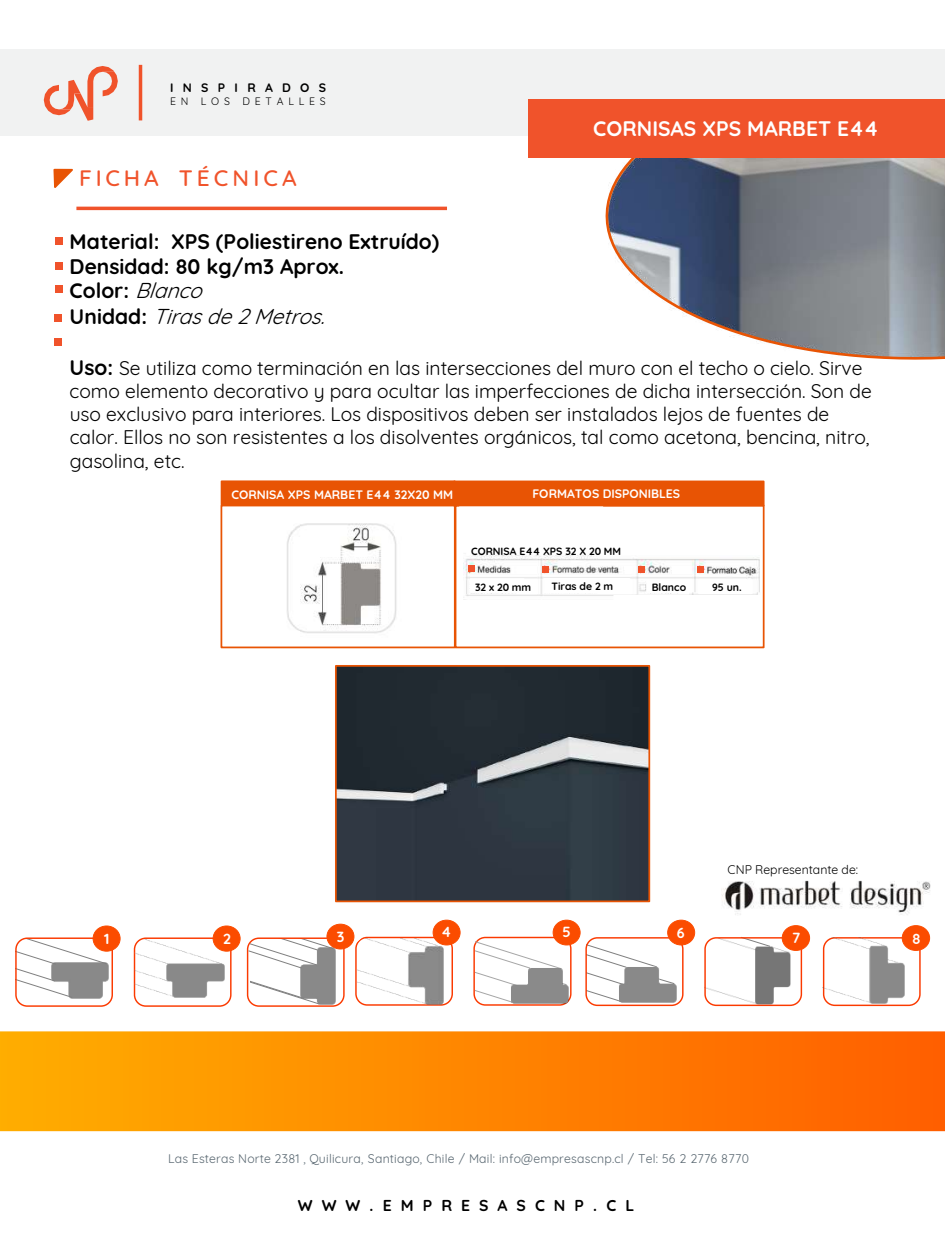
<style>
.page{position:relative;width:945px;height:1260px;background:#fff}
.page>*{position:absolute;margin:0;border:0;box-sizing:border-box;transform-origin:0 0}
.t1{font:500 22.75px "Quicksand";letter-spacing:.175em;color:#f0532b}
.t2{font:700 21px/25px "Quicksand";color:#000}
.t3{font:700 21px "Quicksand";color:#fff}
.t4{font:19.25px/23.3px "Quicksand";color:#000}
.t5{font:700 15.75px "Quicksand";letter-spacing:.575em;color:#000}
.t6{font:700 14.53px "Quicksand";color:#fff}
.t7{font:12.25px "Quicksand";letter-spacing:.015em;color:#586670}
.t8{font:700 12.25px "Quicksand";color:#fff}
.t9{font:12.25px "Quicksand";color:#000}
.t10{font:700 12.25px "Quicksand";letter-spacing:.765em;color:#000}
.t11{font:700 10.5px "Quicksand";color:#000}
.t12{font:10.5px "Quicksand";letter-spacing:.455em;color:#000}
.s1{font-weight:400;font-style:italic}
.s2{font-weight:700;font-size:21px}
</style>
<div class="page">
<svg style="left:605px;top:158px;width:340px;height:202px"></svg>
<div style="left:0;top:49px;width:945px;height:87px;background:#f1f2f2"></div>
<hr style="left:139px;top:65px;width:3px;height:55px;background:#f0532b">
<svg style="left:44px;top:66px;width:74px;height:55px"></svg>
<div style="left:0;top:1031px;width:945px;height:100px;background:linear-gradient(to right,#ffad00,#ff5e00)"></div>
<div style="left:528px;top:99px;width:417px;height:59px;background:#f0532b"></div>
<img style="left:463px;top:555px;width:297px;height:41px">
<img style="left:722px;top:880px;width:209px;height:35px">
<hr style="left:76px;top:207px;width:371px;height:3px;background:#f0532b">
<div style="left:55px;top:238px;width:8px;height:7px;background:#f0532b"></div>
<div style="left:55px;top:262px;width:8px;height:8px;background:#f0532b"></div>
<div style="left:55px;top:285px;width:8px;height:8px;background:#f0532b"></div>
<div style="left:54px;top:315px;width:8px;height:7px;background:#f0532b"></div>
<svg style="left:53px;top:169px;width:20px;height:19px"></svg>
<div style="left:222px;top:481px;width:233px;height:24px;background:#e85404"></div>
<div style="left:221px;top:480px;width:235px;height:25px;border:2px solid #e85404"></div>
<div style="left:221px;top:505px;width:235px;height:143px;border:2px solid #e85404"></div>
<div style="left:455px;top:505px;width:310px;height:143px;border:2px solid #e85404"></div>
<div style="left:454px;top:481px;width:310px;height:25px;background:#e85404"></div>
<div style="left:54px;top:338px;width:8px;height:7px;background:#f0532b"></div>
<svg style="left:469px;top:566px;width:6px;height:6px"></svg>
<svg style="left:543px;top:566px;width:6px;height:6px"></svg>
<svg style="left:639px;top:566px;width:6px;height:6px"></svg>
<svg style="left:698px;top:566px;width:6px;height:6px"></svg>
<img style="left:690px;top:592px;width:70px;height:3px">
<div style="left:699px;top:580px;width:53px;height:13px;background:#fff"></div>
<div style="left:459px;top:506px;width:145px;height:14px;background:#fff;border:2px solid #fff"></div>
<div style="left:471px;top:579px;width:53px;height:13px;background:#fff"></div>
<div style="left:543px;top:578px;width:87px;height:15px;background:#fff"></div>
<div style="left:646px;top:579px;width:42px;height:14px;background:#fff"></div>
<div style="left:355px;top:937px;width:98px;height:69px;border:1px solid #fb3a00;border-radius:11px"></div>
<svg style="left:350px;top:927px;width:13px;height:16px"></svg>
<img style="left:357px;top:939px;width:87px;height:66px">
<img style="left:107px;top:963px;width:2px;height:18px">
<svg style="left:17px;top:939px;width:90px;height:59px"></svg>
<div style="left:15px;top:937px;width:98px;height:70px;border:1px solid #fb3a00;border-radius:11px"></div>
<div style="left:473px;top:937px;width:99px;height:69px;border:1px solid #fb3a00;border-radius:11px"></div>
<svg style="left:587px;top:935px;width:88px;height:67px"></svg>
<img style="left:618px;top:966px;width:59px;height:36px">
<div style="left:134px;top:937px;width:98px;height:70px;border:1px solid #fb3a00;border-radius:11px"></div>
<div style="left:93px;top:926px;width:27px;height:25px;background:#fb4c00;border-radius:50%"></div>
<div style="left:93px;top:926px;width:27px;height:25px;border:1px solid #fb4c00;border-radius:50%"></div>
<div style="left:213px;top:926px;width:27px;height:25px;background:#fb4c00;border-radius:50%"></div>
<div style="left:213px;top:926px;width:27px;height:25px;border:1px solid #fb4c00;border-radius:50%"></div>
<div style="left:553px;top:920px;width:27px;height:25px;background:#fb4c00;border-radius:50%"></div>
<div style="left:553px;top:920px;width:27px;height:25px;border:1px solid #fb4c00;border-radius:50%"></div>
<img style="left:318px;top:948px;width:18px;height:57px">
<div style="left:247px;top:937px;width:98px;height:70px;border:1px solid #fb3a00;border-radius:11px"></div>
<div style="left:327px;top:924px;width:27px;height:25px;background:#fb4c00;border-radius:50%"></div>
<div style="left:327px;top:924px;width:27px;height:25px;border:1px solid #fb4c00;border-radius:50%"></div>
<svg style="left:475px;top:940px;width:92px;height:63px"></svg>
<img style="left:511px;top:967px;width:58px;height:36px">
<div style="left:433px;top:920px;width:27px;height:25px;background:#fb4c00;border-radius:50%"></div>
<div style="left:433px;top:920px;width:27px;height:25px;border:1px solid #fb4c00;border-radius:50%"></div>
<svg style="left:248px;top:938px;width:85px;height:66px"></svg>
<div style="left:585px;top:937px;width:99px;height:69px;border:1px solid #fb3a00;border-radius:11px"></div>
<div style="left:668px;top:920px;width:27px;height:25px;background:#fb4c00;border-radius:50%"></div>
<div style="left:668px;top:920px;width:27px;height:25px;border:1px solid #fb4c00;border-radius:50%"></div>
<img style="left:135px;top:940px;width:90px;height:58px">
<div style="left:823px;top:937px;width:98px;height:69px;border:1px solid #fb3a00;border-radius:11px"></div>
<div style="left:902px;top:926px;width:28px;height:24px;background:#fb4c00;border-radius:50%"></div>
<div style="left:902px;top:925px;width:28px;height:26px;border:1px solid #fb4c00;border-radius:50%"></div>
<img style="left:823px;top:938px;width:82px;height:66px">
<img style="left:706px;top:939px;width:84px;height:65px">
<svg style="left:741px;top:939px;width:29px;height:8px"></svg>
<div style="left:704px;top:937px;width:98px;height:69px;border:1px solid #fb3a00;border-radius:11px"></div>
<div style="left:782px;top:926px;width:28px;height:24px;background:#fb4c00;border-radius:50%"></div>
<div style="left:782px;top:925px;width:28px;height:26px;border:1px solid #fb4c00;border-radius:50%"></div>
<img style="left:338px;top:668px;width:309px;height:231px">
<div style="left:335px;top:665px;width:315px;height:237px;border:2px solid #e85404"></div>
<img style="left:274px;top:523px;width:135px;height:123px">
<p class="t10" style="left:170px;top:78px;width:158px">INSPIRADOS</p>
<p class="t12" style="left:170px;top:93px;width:157px">EN LOS DETALLES</p>
<p class="t1" style="left:79px;top:159px;width:219px">FICHA TÉCNICA</p>
<p class="t3" style="left:593px;top:111px;width:287px">CORNISAS XPS MARBET E44</p>
<p class="t2" style="left:70px;top:227px;width:371px">Material: XPS (Poliestireno Extruído)<br>Densidad: 80 kg/m3 Aprox.<br>Color: <span class="s1">Blanco<br></span>U n i d a d : <span class="s1">Tiras de 2 Metros.</span></p>
<p class="t4" style="left:70px;top:355px;width:804px"><span class="s2">Uso:</span> Se utiliza como terminación en las intersecciones del muro con el techo o cielo. Sirve como elemento decorativo y para ocultar las imperfecciones de dicha intersección. Son de uso exclusivo para interiores. Los dispositivos deben ser instalados lejos de fuentes de calor. Ellos no son resistentes a los disolventes orgánicos, tal como acetona, bencina, nitro, gasolina, etc.</p>
<p class="t8" style="left:231px;top:484px;width:223px">CORNISA XPS MARBET E44 32X20 MM</p>
<p class="t8" style="left:533px;top:484px;width:149px">FORMATOS DISPONIBLES</p>
<p class="t11" style="left:471px;top:543px;width:151px">CORNISA E44 XPS 32 X 20 MM</p>
<p class="t11" style="left:475px;top:579px;width:58px">32 x 20 mm</p>
<p class="t11" style="left:552px;top:577px;width:63px">Tiras de 2 m</p>
<p class="t11" style="left:652px;top:578px;width:36px">Blanco</p>
<p class="t11" style="left:712px;top:579px;width:31px">95 un.</p>
<p class="t6" style="left:104px;top:927px;width:7px">1</p>
<p class="t6" style="left:223px;top:927px;width:9px">2</p>
<p class="t9" style="left:728px;top:860px;width:132px">CNP Representante de:</p>
<p class="t6" style="left:334px;top:921px;width:9px">3</p>
<p class="t6" style="left:563px;top:920px;width:10px">5</p>
<p class="t6" style="left:337px;top:925px;width:9px">3</p>
<p class="t6" style="left:441px;top:920px;width:12px">4</p>
<p class="t6" style="left:677px;top:921px;width:9px">6</p>
<p class="t6" style="left:792px;top:926px;width:10px">7</p>
<p class="t6" style="left:912px;top:927px;width:10px">8</p>
<p class="t7" style="left:168px;top:1149px;width:583px">Las Esteras Norte 2381 , Quilicura, Santiago, Chile / Mail: info@empresascnp.cl / Tel: 56 2 2776 8770</p>
<p class="t5" style="left:298px;top:1192px;width:338px">WWW.EMPRESASCNP.CL</p>
</div>
